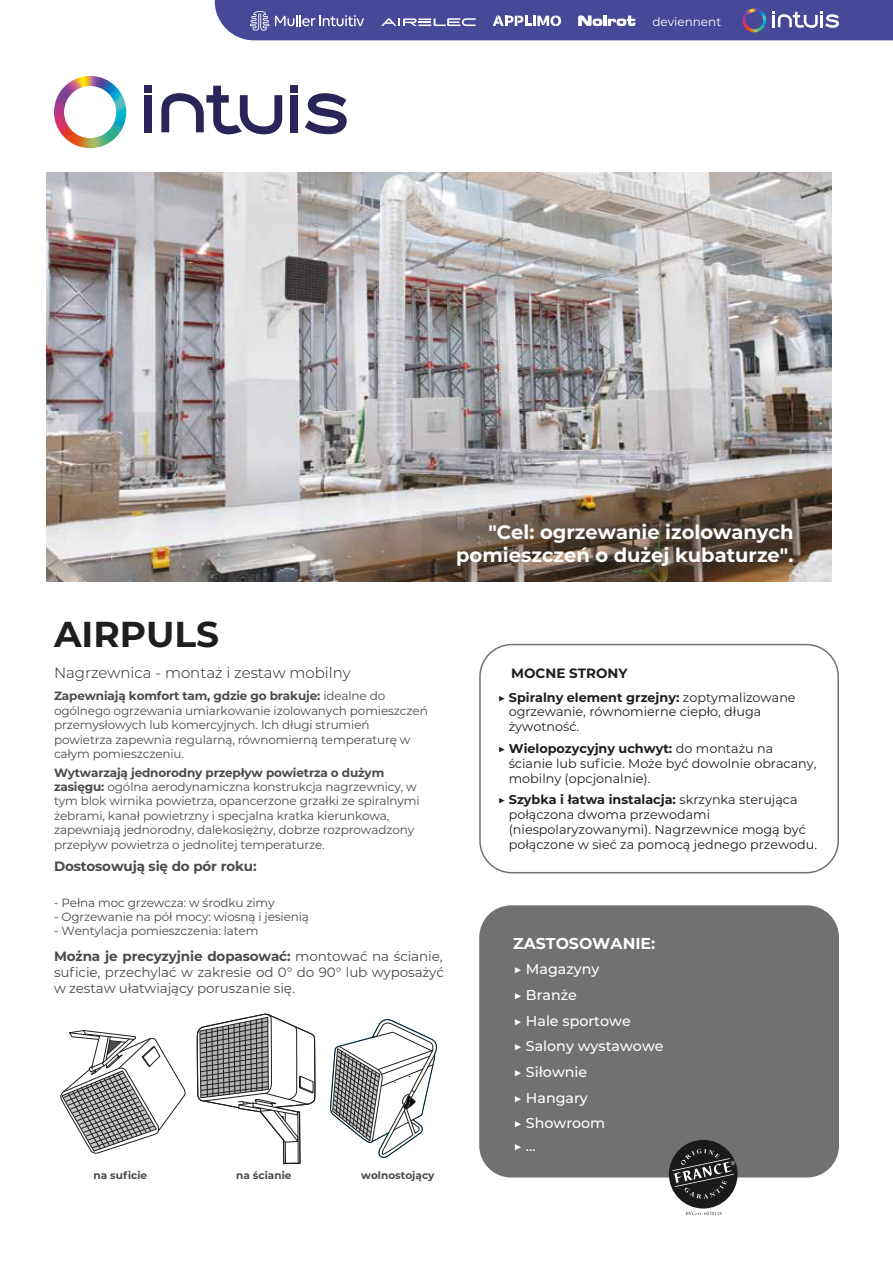
<style>
.page{position:relative;width:893px;height:1263px;background:#fff}
.page>*{position:absolute;margin:0;border:0;box-sizing:border-box;transform-origin:0 0}
.t1{font:700 36px "Montserrat";color:#1e1e1c}
.t2{font:700 19.5px/23.4px "Montserrat";color:#fff;text-align:right}
.t3{font:700 15.75px "Montserrat";color:#fff}
.t4{font:300 15px "Montserrat";color:#1e1e1c}
.t5{font:500 14.25px/25.7px "Montserrat";color:#fff}
.t6{font:13.5px/16.2px "Montserrat";letter-spacing:-.01em;color:#4b4a4a;text-align:justify}
.t7{font:700 13.5px "Montserrat";letter-spacing:-.01em;color:#4b4a4a}
.t8{font:700 13.5px "Montserrat";color:#1e1e1c}
.t9{font:12.75px/15.1px "Montserrat";color:#1e1e1c}
.t10{font:12px/14.4px "Montserrat";letter-spacing:-.01em;color:#4b4a4a}
.t11{font:12px "Montserrat";color:#fff}
.t12{font:700 10.5px "Montserrat";color:#4b4a4a}
.s1{font-weight:700}
</style>
<div class="page">
<img style="left:54px;top:76px;width:72px;height:72px">
<div style="left:144px;top:95px;width:8px;height:37px;background:#2a2558"></div>
<div style="left:144px;top:86px;width:8px;height:7px;background:#2a2558"></div>
<div style="left:290px;top:95px;width:7px;height:37px;background:#2a2558"></div>
<div style="left:290px;top:86px;width:7px;height:7px;background:#2a2558"></div>
<svg style="left:305px;top:93px;width:42px;height:41px"></svg>
<svg style="left:161px;top:86px;width:121px;height:48px"></svg>
<svg style="left:215px;top:1px;width:678px;height:39px;background:#5a5aa1"></svg>
<img style="left:46px;top:173px;width:785px;height:409px">
<div style="left:479px;top:905px;width:360px;height:272px;background:#727070;border-radius:32px"></div>
<div style="left:479px;top:644px;width:360px;height:229px;border:2px solid #727070;border-radius:32px"></div>
<div style="left:669px;top:1140px;width:69px;height:68px;background:#1c191d;border-radius:50%"></div>
<svg style="left:672px;top:1149px;width:63px;height:50px"></svg>
<svg style="left:686px;top:1212px;width:35px;height:3px"></svg>
<svg style="left:421px;top:511px;width:381px;height:60px;background:#605042"></svg>
<svg style="left:197px;top:1013px;width:119px;height:151px"></svg>
<svg style="left:60px;top:1030px;width:126px;height:124px"></svg>
<svg style="left:330px;top:1019px;width:107px;height:139px"></svg>
<p class="t11" style="left:652px;top:14px;width:70px">deviennent</p>
<h2 class="t2" style="left:456px;top:519px;width:339px">"Cel: ogrzewanie izolowanych pomieszczeń o dużej kubaturze".</h2>
<h1 class="t1" style="left:54px;top:608px;width:167px">AIRPULS</h1>
<p class="t4" style="left:54px;top:662px;width:298px">Nagrzewnica - montaż i zestaw mobilny</p>
<p class="t10" style="left:54px;top:688px;width:375px"><span class="s1">Zapewniają komfort tam, gdzie go brakuje:</span> idealne do ogólnego ogrzewania umiarkowanie izolowanych pomieszczeń przemysłowych lub komercyjnych. Ich długi strumień powietrza zapewnia regularną, równomierną temperaturę w całym pomieszczeniu.</p>
<p class="t10" style="left:54px;top:765px;width:367px"><span class="s1">Wytwarzają jednorodny przepływ powietrza o dużym zasięgu:</span> ogólna aerodynamiczna konstrukcja nagrzewnicy, w tym blok wirnika powietrza, opancerzone grzałki ze spiralnymi żebrami, kanał powietrzny i specjalna kratka kierunkowa, zapewniają jednorodny, dalekosiężny, dobrze rozprowadzony przepływ powietrza o jednolitej temperaturze.</p>
<p class="t7" style="left:54px;top:856px;width:204px">Dostosowują się do pór roku:</p>
<p class="t10" style="left:54px;top:895px;width:222px">- Pełna moc grzewcza: w środku zimy</p>
<p class="t10" style="left:54px;top:909px;width:256px">- Ogrzewanie na pół mocy: wiosną i jesienią</p>
<p class="t10" style="left:54px;top:923px;width:206px">- Wentylacja pomieszczenia: latem</p>
<p class="t6" style="left:54px;top:947px;width:392px"><span class="s1">Można je precyzyjnie dopasować:</span> montować na ścianie, suficie, przechylać w zakresie od 0° do 90° lub wyposażyć w zestaw ułatwiający poruszanie się.</p>
<p class="t12" style="left:94px;top:1168px;width:55px">na suficie</p>
<p class="t12" style="left:236px;top:1168px;width:57px">na ścianie</p>
<p class="t12" style="left:361px;top:1168px;width:75px">wolnostojący</p>
<p class="t8" style="left:511px;top:663px;width:118px">MOCNE STRONY</p>
<p class="t9" style="left:509px;top:689px;width:288px;line-height:14.7px;text-indent:-11px">▶ <span class="s1">Spiralny element grzejny:</span> zoptymalizowane ogrzewanie, równomierne ciepło, długa żywotność.</p>
<p class="t9" style="left:509px;top:740px;width:309px;text-indent:-11px">▶ <span class="s1">Wielopozycyjny uchwyt:</span> do montażu na ścianie lub suficie. Może być dowolnie obracany, mobilny (opcjonalnie).</p>
<p class="t9" style="left:509px;top:791px;width:310px;text-indent:-11px">▶ <span class="s1">Szybka i łatwa instalacja:</span> skrzynka sterująca połączona dwoma przewodami (niespolaryzowanymi). Nagrzewnice mogą być połączone w sieć za pomocą jednego przewodu.</p>
<h3 class="t3" style="left:513px;top:932px;width:144px">ZASTOSOWANIE:</h3>
<p class="t5" style="left:513px;top:956px;width:152px">▶ Magazyny<br>▶ Branże<br>▶ Hale sportowe<br>▶ Salony wystawowe ▶ Siłownie<br>▶ Hangary<br>▶ Showroom</p>
<p class="t5" style="left:513px;top:1133px;width:24px">▶ …</p>
</div>
